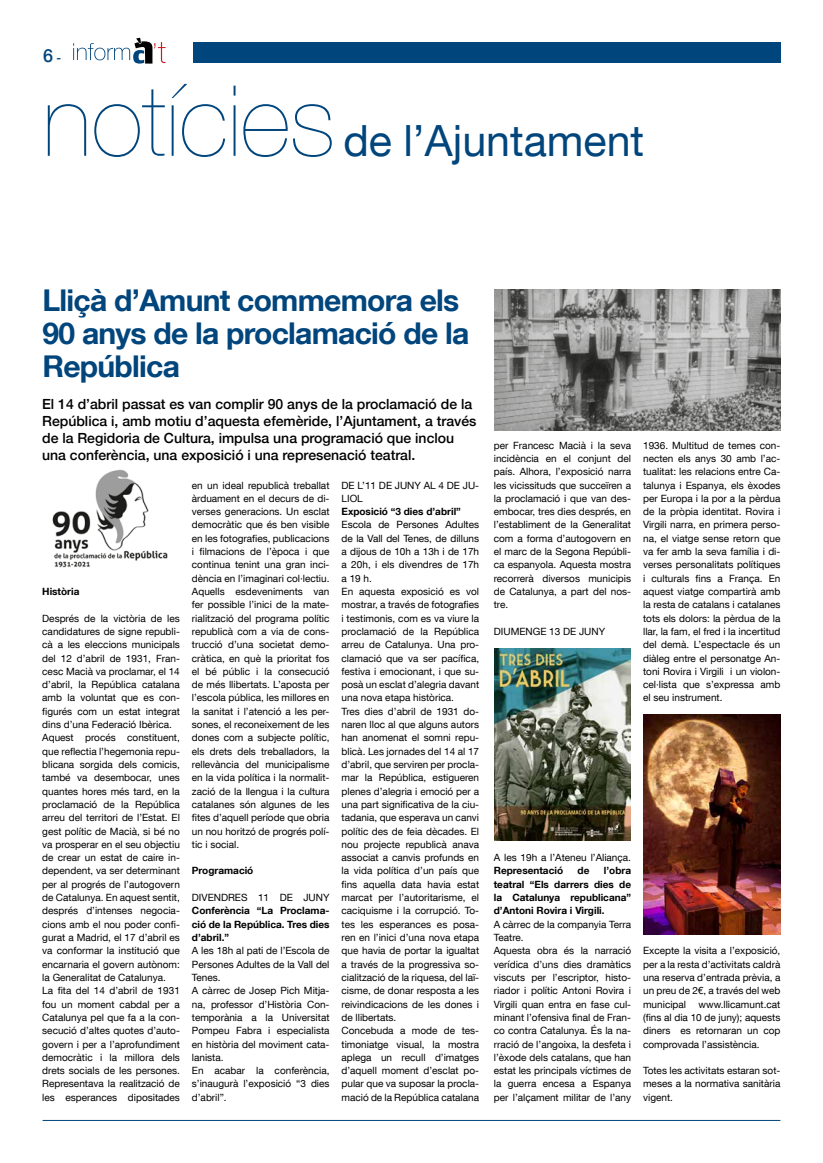
<style>
.page{position:relative;width:823px;height:1163px;background:#fff}
.page>*{position:absolute;margin:0;border:0;box-sizing:border-box;transform-origin:0 0}
.t1{font:200 98.2px "Helvetica Neue LT Com";color:#00457c}
.t2{font:43px "Helvetica Neue LT Com";color:#00457c}
.t3{font:700 30px/33px "Helvetica Neue LT Com";letter-spacing:-.025em;color:#00457c}
.t4{font:500 18px "Helvetica Neue";color:#00457c}
.t5{font:500 14px/16.8px "Helvetica Neue";color:#000}
.t6{font:10px/13.3px "Helvetica Neue LT Com";color:#000}
.t7{font:700 10px/13.3px "Helvetica Neue LT Com";color:#000;text-align:justify}
.s1{font-size:12px}
</style>
<div class="page">
<div style="left:193px;top:43px;width:587px;height:20px;background:#00457c"></div>
<hr style="left:43px;top:1119px;width:737px;height:1px;background:#00457c">
<svg style="left:73px;top:38px;width:92px;height:26px"></svg>
<img style="left:52px;top:470px;width:116px;height:98px">
<img style="left:494px;top:648px;width:136px;height:192px">
<img style="left:643px;top:714px;width:137px;height:220px">
<img style="left:494px;top:289px;width:286px;height:141px">
<h3 class="t4" style="left:43px;top:41px;width:20px">6 <span class="s1">-</span></h3>
<h1 class="t1" style="left:42px;top:64px;width:294px">notícies</h1>
<h2 class="t2" style="left:343px;top:114px;width:302px">de l’Ajuntament</h2>
<h3 class="t3" style="left:43px;top:283px;width:428px">Lliçà d’Amunt commemora els<br>90 anys de la proclamació de la<br>República</h3>
<p class="t5" style="left:42px;top:394px;width:435px">El 14 d’abril passat es van complir 90 anys de la proclamació de la República i, amb motiu d’aquesta efemèride, l’Ajuntament, a través de la Regidoria de Cultura, impulsa una programació que inclou una conferència, una exposició i una represenació teatral.</p>
<p class="t7" style="left:42px;top:584px;width:39px">Història</p>
<p class="t6" style="left:42px;top:611px;width:139px">Després de la victòria de les candidatures de signe republi&shy;cà a les eleccions municipals del 12 d’abril de 1931, Fran&shy;cesc Macià va proclamar, el 14 d’abril, la República catalana amb la voluntat que es con&shy;figurés com un estat integrat dins d’una Federació Ibèrica.<br>Aquest procés constituent, que reflectia l’hegemonia repu&shy;blicana sorgida dels comicis, també va desembocar, unes quantes hores més tard, en la proclamació de la República arreu del territori de l’Estat. El gest polític de Macià, si bé no va prosperar en el seu objectiu de crear un estat de caire in&shy;dependent, va ser determinant per al progrés de l’autogovern de Catalunya. En aquest sentit, després d’intenses negocia&shy;cions amb el nou poder confi&shy;gurat a Madrid, el 17 d’abril es va conformar la institució que encarnaria el govern autònom: la Generalitat de Catalunya.<br>La fita del 14 d’abril de 1931 fou un moment cabdal per a<br>Catalunya pel que fa a la con&shy;secució d’altes quotes d’auto&shy;govern i per a l’aprofundiment democràtic i la millora dels drets socials de les persones.<br>Representava la realització de les esperances dipositades</p>
<p class="t6" style="left:192px;top:478px;width:139px;text-align:justify">en un ideal republicà treballat àrduament en el decurs de di&shy;verses generacions. Un esclat democràtic que és ben visible en les fotografies, publicacions i filmacions de l’època i que continua tenint una gran inci&shy;dència en l’imaginari col·lectiu.<br>Aquells esdeveniments van fer possible l’inici de la mate&shy;rialització del programa polític republicà com a via de cons&shy;trucció d’una societat demo&shy;cràtica, en què la prioritat fos el bé públic i la consecució de més llibertats. L’aposta per l’escola pública, les millores en la sanitat i l’atenció a les per&shy;sones, el reconeixement de les dones com a subjecte polític, els drets dels treballadors, la rellevància del municipalisme en la vida política i la normalit&shy;zació de la llengua i la cultura catalanes són algunes de les fites d’aquell període que obria un nou horitzó de progrés polí&shy;tic i social.</p>
<p class="t7" style="left:192px;top:863px;width:63px">Programació</p>
<p class="t6" style="left:192px;top:890px;width:139px">DIVENDRES 11 DE JUNY</p>
<p class="t7" style="left:192px;top:903px;width:139px">Conferència “La Proclama&shy;ció de la República. Tres dies d’abril.”</p>
<p class="t6" style="left:192px;top:943px;width:139px">A les 18h al pati de l’Escola de<br>Persones Adultes de la Vall del<br>Tenes.<br>A càrrec de Josep Pich Mitja&shy;na, professor d’Història Con&shy;temporània a la Universitat<br>Pompeu Fabra i especialista en història del moviment cata&shy;lanista.<br>En acabar la conferència, s’inaugurà l’exposició “3 dies d’abril”.</p>
<p class="t6" style="left:341px;top:478px;width:139px">DE L’11 DE JUNY AL 4 DE JU-<br>LIOL</p>
<p class="t7" style="left:341px;top:504px;width:121px">Exposició “3 dies d’abril”</p>
<p class="t6" style="left:341px;top:518px;width:139px">Escola de Persones Adultes de la Vall del Tenes, de dilluns a dijous de 10h a 13h i de 17h a 20h, i els divendres de 17h a 19 h.<br>En aquesta exposició es vol mostrar, a través de fotografies i testimonis, com es va viure la proclamació de la República arreu de Catalunya. Una pro&shy;clamació que va ser pacífica, festiva i emocionant, i que su&shy;posà un esclat d’alegria davant una nova etapa històrica.<br>Tres dies d’abril de 1931 do&shy;naren lloc al que alguns autors han anomenat el somni repu&shy;blicà. Les jornades del 14 al 17 d’abril, que serviren per procla&shy;mar la República, estigueren plenes d’alegria i emoció per a una part significativa de la ciu&shy;tadania, que esperava un canvi polític des de feia dècades. El nou projecte republicà anava associat a canvis profunds en la vida política d’un país que fins aquella data havia estat marcat per l’autoritarisme, el caciquisme i la corrupció. To&shy;tes les esperances es posa&shy;ren en l’inici d’una nova etapa que havia de portar la igualtat a través de la progressiva so&shy;cialització de la riquesa, del laï&shy;cisme, de donar resposta a les reivindicacions de les dones i de llibertats.<br>Concebuda a mode de tes&shy;timoniatge visual, la mostra aplega un recull d’imatges d’aquell moment d’esclat po&shy;pular que va suposar la procla&shy;mació de la República catalana</p>
<p class="t6" style="left:493px;top:438px;width:139px;text-align:justify">per Francesc Macià i la seva incidència en el conjunt del país. Alhora, l’exposició narra les vicissituds que succeïren a la proclamació i que van des&shy;embocar, tres dies després, en l’establiment de la Generalitat com a forma d’autogovern en el marc de la Segona Repúbli&shy;ca espanyola. Aquesta mostra recorrerà diversos municipis de Catalunya, a part del nos&shy;tre.</p>
<p class="t6" style="left:493px;top:624px;width:113px">DIUMENGE 13 DE JUNY</p>
<p class="t6" style="left:642px;top:438px;width:139px;text-align:justify">1936. Multitud de temes con&shy;necten els anys 30 amb l’ac&shy;tualitat: les relacions entre Ca&shy;talunya i Espanya, els èxodes per Europa i la por a la pèrdua de la pròpia identitat. Rovira i Virgili narra, en primera perso&shy;na, el viatge sense retorn que va fer amb la seva família i di&shy;verses personalitats polítiques i culturals fins a França. En aquest viatge compartirà amb la resta de catalans i catalanes tots els dolors: la pèrdua de la llar, la fam, el fred i la incertitud del demà. L’espectacle és un diàleg entre el personatge An&shy;toni Rovira i Virgili i un violon&shy;cel·lista que s’expressa amb el seu instrument.</p>
<p class="t6" style="left:493px;top:850px;width:139px">A les 19h a l’Ateneu l’Aliança.</p>
<p class="t7" style="left:493px;top:863px;width:71px">Representació</p>
<p class="t7" style="left:577px;top:863px;width:13px">de</p>
<p class="t7" style="left:493px;top:863px;width:139px;text-indent:110px">l’obra teatral “Els darrers dies de la Catalunya republicana” d’Antoni Rovira i Virgili.</p>
<p class="t6" style="left:493px;top:917px;width:139px">A càrrec de la companyia Terra<br>Teatre.<br>Aquesta obra és la narració verídica d’uns dies dramàtics viscuts per l’escriptor, histo&shy;riador i polític Antoni Rovira i<br>Virgili quan entra en fase cul&shy;minant l’ofensiva final de Fran&shy;co contra Catalunya. És la na&shy;rració de l’angoixa, la desfeta i l’èxode dels catalans, que han estat les principals víctimes de la guerra encesa a Espanya per l’alçament militar de l’any</p>
<p class="t6" style="left:642px;top:943px;width:139px;text-align:justify">Excepte la visita a l’exposició, per a la resta d’activitats caldrà una reserva d’entrada prèvia, a un preu de 2€, a través del web municipal www.llicamunt.cat (fins al dia 10 de juny); aquests diners es retornaran un cop comprovada l’assistència.</p>
<p class="t6" style="left:642px;top:1063px;width:139px;text-align:justify">Totes les activitats estaran sot&shy;meses a la normativa sanitària vigent.</p>
</div>
